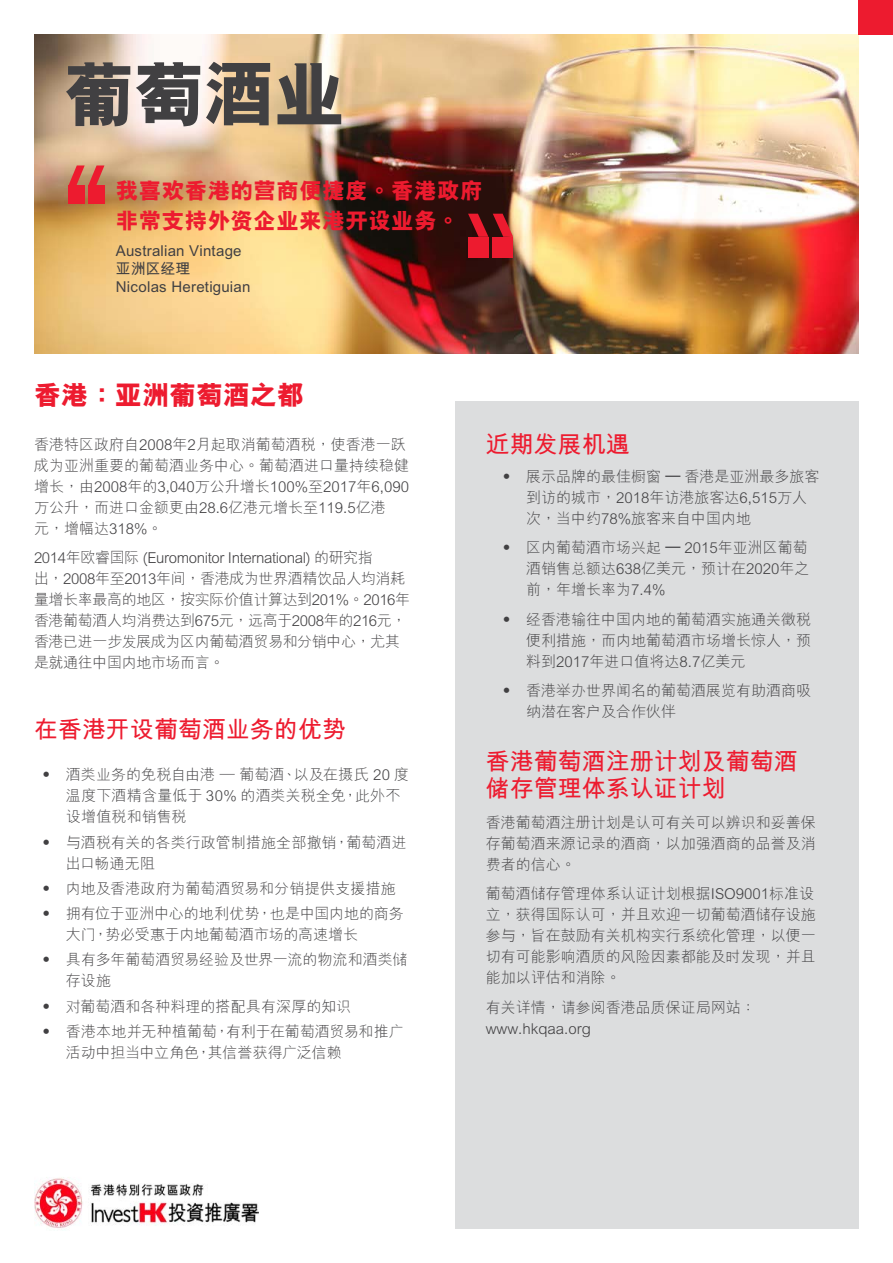
<style>
.page{position:relative;width:893px;height:1263px;background:#fff}
.page>*{position:absolute;margin:0;border:0;box-sizing:border-box;transform-origin:0 0}
.t1{font:800 72px "M Hei HKS";color:#414042}
.t2{font:800 27px "M Hei HKS";color:#ed1b2f}
.t3{font:700 24px/27px "M Hei HKS";color:#ed1b2f}
.t4{font:800 22.5px/30px "M Hei HKS";letter-spacing:.02em;color:#ed1b2f}
.t5{font:300 15px/21px "M Hei HKS";color:#414042}
.t6{font:300 15px/21px "M Hei HKS";letter-spacing:-.025em;color:#414042}
.t7{font:700 15px "M Hei HK";letter-spacing:.015em;color:#414042}
.t8{font:700 15px "M Hei HKS";letter-spacing:-.01em;color:#414042}
.s1{font-family:"M Hei HK"}
</style>
<div class="page">
<img style="left:34px;top:34px;width:825px;height:319px">
<div style="left:455px;top:401px;width:404px;height:828px;background:#dcddde"></div>
<div style="left:68px;top:186px;width:17px;height:18px;background:#ed1b2f"></div>
<div style="left:88px;top:186px;width:17px;height:18px;background:#ed1b2f"></div>
<svg style="left:68px;top:165px;width:36px;height:21px"></svg>
<div style="left:492px;top:237px;width:21px;height:20px;background:#ed1b2f"></div>
<div style="left:468px;top:237px;width:20px;height:20px;background:#ed1b2f"></div>
<svg style="left:468px;top:214px;width:45px;height:23px"></svg>
<div style="left:859px;top:0;width:34px;height:34px;background:#ed1b2f"></div>
<img style="left:34px;top:1177px;width:224px;height:53px">
<h1 class="t1" style="left:63px;top:46px;width:284px">葡萄酒業</h1>
<h3 class="t4" style="left:116px;top:176px;width:368px">我喜歡香港的營商便捷度。香港政府非常支持外資企業來港開設業務<span class="s1">。</span></h3>
<p class="t7" style="left:116px;top:239px;width:127px">Australian Vintage</p>
<p class="t8" style="left:116px;top:257px;width:76px">亞洲區經理</p>
<p class="t7" style="left:116px;top:275px;width:136px">Nicolas Heretiguian</p>
<h2 class="t2" style="left:34px;top:376px;width:271px">香港：亞洲葡萄酒之都</h2>
<p class="t5" style="left:34px;top:433px;width:377px">香港特區政府自2008年2月起取消葡萄酒稅，使香港一躍成為亞洲重要的葡萄酒業務中心。葡萄酒進口量持續穩健增長，由2008年的3,040萬公升增長100%至2017年6,090萬公升，而進口金額更由28.6億港元增長至119.5億港<br>元，增幅達318%。</p>
<p class="t6" style="left:34px;top:547px;width:378px">2014年歐睿國際 (Euromonitor International) 的研究指<br>出，2008年至2013年間，香港成為世界酒精飲品人均消耗量增長率最高的地區，按實際價值計算達到201%。2016年香港葡萄酒人均消費達到675元，遠高於2008年的216元，香港已進一步發展成為區內葡萄酒貿易和分銷中心，尤其是就通往中國內地市場而言。</p>
<h3 class="t3" style="left:34px;top:713px;width:313px">在香港開設葡萄酒業務的優勢</h3>
<p class="t5" style="left:66px;top:764px;width:345px;text-indent:-27px">• 酒類業務的免稅自由港 — 葡萄酒、以及在攝氏 20 度溫度下酒精含量低於 30% 的酒類關稅全免，此外不設增值稅和銷售稅</p>
<p class="t5" style="left:66px;top:831px;width:342px;text-indent:-27px">• 與酒稅有關的各類行政管制措施全部撤銷，葡萄酒進出口暢通無阻</p>
<p class="t5" style="left:39px;top:877px;width:358px">• 內地及香港政府為葡萄酒貿易和分銷提供支援措施</p>
<p class="t5" style="left:66px;top:903px;width:339px;text-indent:-27px">• 擁有位於亞洲中心的地利優勢，也是中國內地的商務大門，勢必受惠於內地葡萄酒市場的高速增長</p>
<p class="t5" style="left:66px;top:949px;width:343px;text-indent:-27px">• 具有多年葡萄酒貿易經驗及世界一流的物流和酒類儲存設施</p>
<p class="t5" style="left:39px;top:995px;width:314px">• 對葡萄酒和各種料理的搭配具有深厚的知識</p>
<p class="t5" style="left:66px;top:1020px;width:339px;text-indent:-27px">• 香港本地並無種植葡萄，有利於在葡萄酒貿易和推廣活動中擔當中立角色，其信譽獲得廣泛信賴</p>
<h3 class="t3" style="left:486px;top:429px;width:145px">近期發展機遇</h3>
<p class="t5" style="left:526px;top:465px;width:295px;text-indent:-27px">• 展示品牌的最佳櫥窗 – 香港是亞洲最多旅客到訪的城市，2018年訪港旅客達6,515萬人次，當中約78%旅客來自中國內地</p>
<p class="t5" style="left:526px;top:537px;width:285px;text-align:justify;text-indent:-27px">• 區內葡萄酒市場興起 – 2015年亞洲區葡萄酒銷售總額達638億美元，預計在2020年之前，年增長率為7.4%</p>
<p class="t5" style="left:526px;top:608px;width:286px;text-align:justify;text-indent:-27px">• 經香港輸往中國內地的葡萄酒實施通關徵稅便利措施，而內地葡萄酒市場增長驚人，預料到2017年進口值將達8.7億美元</p>
<p class="t5" style="left:526px;top:680px;width:286px;text-indent:-27px">• 香港舉辦世界聞名的葡萄酒展覽有助酒商吸納潛在客戶及合作伙伴</p>
<h3 class="t3" style="left:486px;top:746px;width:313px">香港葡萄酒註冊計劃及葡萄酒儲存管理體系認證計劃</h3>
<p class="t5" style="left:486px;top:811px;width:331px;text-align:justify">香港葡萄酒註冊計劃是認可有關可以辨識和妥善保存葡萄酒來源記錄的酒商，以加強酒商的品譽及消費者的信心。</p>
<p class="t5" style="left:486px;top:882px;width:331px;text-align:justify">葡萄酒儲存管理體系認證計劃根據ISO9001標準設立，獲得國際認可，並且歡迎一切葡萄酒儲存設施參與，旨在鼓勵有關機構實行系統化管理，以便一切有可能影響酒質的風險因素都能及時發現，並且能加以評估和消除。</p>
<p class="t5" style="left:486px;top:996px;width:271px">有關詳情，請參閱香港品質保證局網站：www.hkqaa.org</p>
</div>
